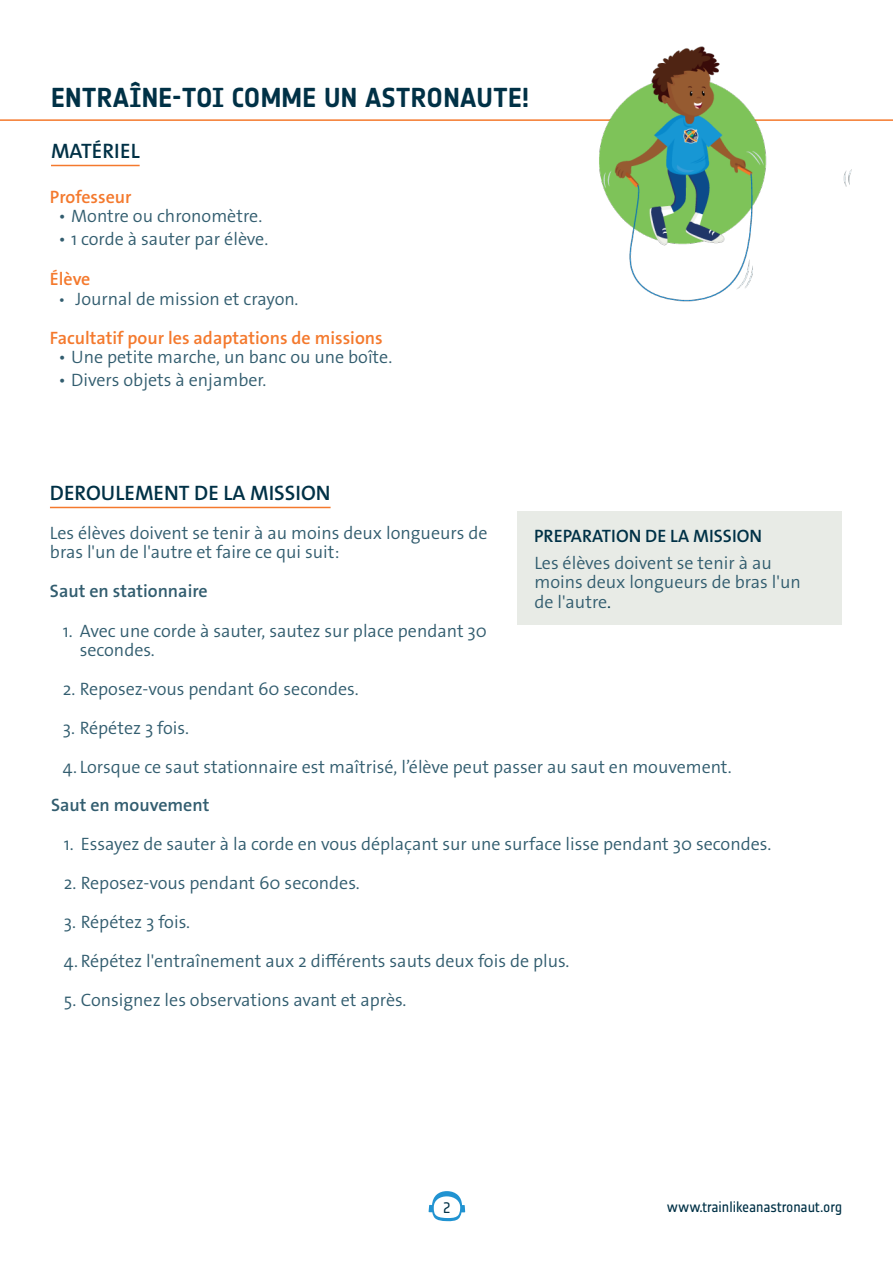
<style>
.page{position:relative;width:893px;height:1263px;background:#fff}
.page>*{position:absolute;margin:0;border:0;box-sizing:border-box;transform-origin:0 0}
.Titles{font:700 27px "Notes Esa";letter-spacing:.01em;color:#003146}
.Title_underlined_orange{font:600 21px "The Sans Os F";color:#003146}
.Title_underlined_orange-2{font:300 18px/19.5px "The Sans Os F";color:#325d6f}
.Text{font:300 18px/19.5px "The Sans Os F";color:#325d6f}
.Body_text{font:600 18px "The Sans Os F";color:#f4792d}
.Title_underlined_orange-3{font:600 18px "The Sans Os F";color:#325d6f}
.Bullets{font:600 18px "The Sans Os F";color:#003146}
.t1{font:15px "Notes Esa";letter-spacing:-.005em;color:#003146}
.s1{font-size:16.5px}
.s2{color:#003247}
</style>
<div class="page">
<svg style="left:429px;top:1191px;width:36px;height:30px"></svg>
<hr style="left:0;top:119px;width:893px;height:2px;background:#f4792d">
<hr style="left:50px;top:507px;width:281px;height:1px;background:#f4792d">
<hr style="left:51px;top:165px;width:89px;height:1px;background:#f4792d">
<img style="left:574px;top:46px;width:281px;height:256px">
<div style="left:517px;top:512px;width:325px;height:113px;background:#e8ebe6"></div>
<p class="Titles" style="left:51px;top:82px;width:479px">ENTRAÎNE-TOI COMME UN ASTRONAUTE!</p>
<p class="Title_underlined_orange" style="left:51px;top:137px;width:90px">MATÉRIEL</p>
<p class="Body_text" style="left:50px;top:185px;width:83px">Professeur</p>
<p class="Title_underlined_orange-2" style="left:58px;top:207px;width:205px">• Montre ou chronomètre.</p>
<p class="Title_underlined_orange-2" style="left:58px;top:229px;width:211px">• 1 corde à sauter par élève.</p>
<p class="Body_text" style="left:50px;top:268px;width:42px">Élève</p>
<p class="Title_underlined_orange-2" style="left:58px;top:289px;width:242px"><span class="s1">•</span> Journal de mission et crayon.</p>
<p class="Body_text" style="left:50px;top:326px;width:334px">Facultatif pour les adaptations de missions</p>
<p class="Title_underlined_orange-2" style="left:58px;top:348px;width:335px">• Une petite marche, un banc ou une boîte.</p>
<p class="Title_underlined_orange-2" style="left:58px;top:370px;width:209px">• Divers objets à enjamber.</p>
<p class="Title_underlined_orange" style="left:50px;top:479px;width:282px">DEROULEMENT DE LA MISSION</p>
<p class="Title_underlined_orange-2" style="left:50px;top:523px;width:439px">Les élèves doivent se tenir à au moins deux longueurs de bras l'un de l'autre et faire ce qui suit:</p>
<p class="Title_underlined_orange-3" style="left:50px;top:580px;width:159px">Saut en stationnaire</p>
<p class="Title_underlined_orange-2" style="left:80px;top:621px;width:409px;text-indent:-17px">1. Avec une corde à sauter, sautez sur place pendant 30 secondes.</p>
<p class="Title_underlined_orange-2" style="left:63px;top:679px;width:297px">2. Reposez-vous pendant 60 secondes.</p>
<p class="Title_underlined_orange-2" style="left:63px;top:718px;width:128px">3. Répétez 3 fois.</p>
<p class="Title_underlined_orange-2" style="left:63px;top:757px;width:670px">4. Lorsque ce saut stationnaire est maîtrisé, l’élève peut passer au saut en mouvement.</p>
<p class="Bullets" style="left:534px;top:524px;width:230px">PREPARATION DE LA MISSION</p>
<p class="Text" style="left:534px;top:553px;width:268px">Les élèves doivent se tenir à au moins deux longueurs de bras l'un de l'autre<span class="s2">.</span></p>
<p class="Title_underlined_orange-3" style="left:51px;top:793px;width:160px">Saut en mouvement</p>
<p class="Title_underlined_orange-2" style="left:64px;top:834px;width:709px">1. Essayez de sauter à la corde en vous déplaçant sur une surface lisse pendant 30 secondes.</p>
<p class="Title_underlined_orange-2" style="left:64px;top:873px;width:297px">2. Reposez-vous pendant 60 secondes.</p>
<p class="Title_underlined_orange-2" style="left:64px;top:912px;width:128px">3. Répétez 3 fois.</p>
<p class="Title_underlined_orange-2" style="left:64px;top:951px;width:507px">4. Répétez l'entraînement aux 2 différents sauts deux fois de plus.</p>
<p class="Title_underlined_orange-2" style="left:64px;top:990px;width:344px">5. Consignez les observations avant et après.</p>
<p class="t1" style="left:443px;top:1199px;width:9px">2</p>
<p class="t1" style="left:667px;top:1198px;width:177px">www.trainlikeanastronaut.org</p>
</div>
